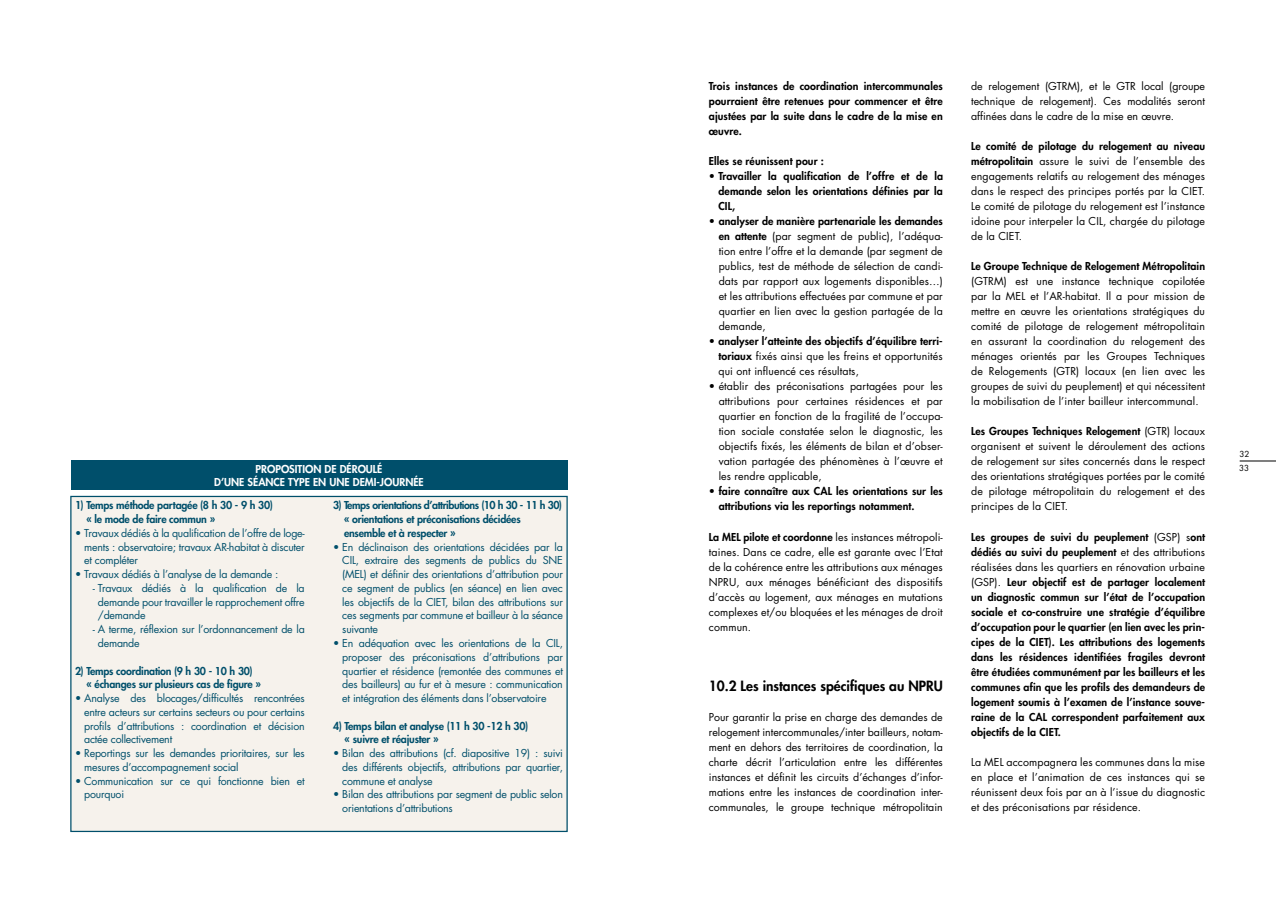
<style>
.page{position:relative;width:1276px;height:922px;background:#fff}
.page>*{position:absolute;margin:0;border:0;box-sizing:border-box;transform-origin:0 0}
.t1{font:800 13.75px "Futura Std";color:#000}
.t2{font:10.62px/15px "Futura Std";letter-spacing:.01em;color:#000;text-align:justify}
.t3{font:10.62px/13.8px "Futura Std";letter-spacing:-.02em;color:#004f6b;text-align:justify}
.t4{font:800 10.62px/15px "Futura Std";letter-spacing:.01em;color:#000;text-align:justify}
.t5{font:800 10.62px/13.8px "Futura Std";letter-spacing:-.02em;color:#004f6b}
.t6{font:800 10.62px/13.1px "Futura Std";color:#fff;text-align:center}
.t7{font:8.12px "Futura Std";color:#000}
.s1{font-weight:400}
.s2{font-weight:800}
</style>
<div class="page">
<hr style="left:1239px;top:460px;width:37px;height:1px;background:#000">
<div style="left:71px;top:496px;width:496px;height:335px;background:#f6f2ec"></div>
<div style="left:71px;top:460px;width:496px;height:29px;background:#004f6b"></div>
<p class="t6" style="left:214px;top:462px;width:211px">PROPOSITION DE DÉROULÉ<br>D’UNE SÉANCE TYPE EN UNE DEMI-JOURNÉE</p>
<p class="t5" style="left:86px;top:498px;width:188px;text-indent:-11px">1) Temps méthode partagée (8 h 30 - 9 h 30) « le mode de faire commun »</p>
<p class="t3" style="left:84px;top:526px;width:222px;text-indent:-9px">• Travaux dédiés à la qualification de l’offre de loge&shy;ments : observatoire; travaux AR-habitat à discuter et compléter</p>
<p class="t3" style="left:75px;top:567px;width:205px">• Travaux dédiés à l’analyse de la demande :</p>
<p class="t3" style="left:98px;top:581px;width:208px;text-indent:-5px">- Travaux dédiés à la qualification de la demande pour travailler le rapprochement offre /demande</p>
<p class="t3" style="left:98px;top:622px;width:208px;text-indent:-5px">- A terme, réflexion sur l’ordonnancement de la demande</p>
<p class="t5" style="left:86px;top:663px;width:176px;text-indent:-11px">2) Temps coordination (9 h 30 - 10 h 30)<br>« échanges sur plusieurs cas de figure »</p>
<p class="t3" style="left:84px;top:691px;width:222px;text-indent:-9px">• Analyse des blocages/difficultés rencontrées entre acteurs sur certains secteurs ou pour certains profils d’attributions : coordination et décision actée collectivement</p>
<p class="t3" style="left:84px;top:746px;width:222px;text-indent:-9px">• Reportings sur les demandes prioritaires, sur les mesures d’accompagnement social</p>
<p class="t3" style="left:84px;top:773px;width:222px;text-indent:-9px">• Communication sur ce qui fonctionne bien et pourquoi</p>
<p class="t5" style="left:344px;top:498px;width:220px;text-indent:-11px">3) Temps orientations d’attributions (10 h 30 - 11 h 30) « orientations et préconisations décidées ensemble et à respecter »</p>
<p class="t3" style="left:342px;top:540px;width:222px;text-indent:-9px">• En déclinaison des orientations décidées par la CIL, extraire des segments de publics du SNE (MEL) et définir des orientations d’attribution pour ce segment de publics (en séance) en lien avec les objectifs de la CIET, bilan des attributions sur ces segments par commune et bailleur à la séance suivante</p>
<p class="t3" style="left:342px;top:636px;width:222px;text-indent:-9px">• En adéquation avec les orientations de la CIL, proposer des préconisations d’attributions par quartier et résidence (remontée des communes et des bailleurs) au fur et à mesure : communication et intégration des éléments dans l’observatoire</p>
<p class="t5" style="left:345px;top:718px;width:185px;text-indent:-11px">4) Temps bilan et analyse (11 h 30 -12 h 30) « suivre et réajuster »</p>
<p class="t3" style="left:342px;top:746px;width:222px;text-indent:-9px">• Bilan des attributions (cf. diapositive 19) : suivi des différents objectifs, attributions par quartier, commune et analyse</p>
<p class="t3" style="left:342px;top:787px;width:222px;text-indent:-9px">• Bilan des attributions par segment de public selon orientations d’attributions</p>
<p class="t4" style="left:709px;top:79px;width:235px">Trois instances de coordination intercommunales pourraient être retenues pour commencer et être ajustées par la suite dans le cadre de la mise en œuvre.</p>
<p class="t4" style="left:709px;top:154px;width:117px">Elles se réunissent pour :</p>
<p class="t4" style="left:718px;top:169px;width:226px;text-indent:-10px"><span class="s1">•</span> Travailler la qualification de l’offre et de la demande selon les orientations définies par la CIL,</p>
<p class="t2" style="left:718px;top:214px;width:226px;text-indent:-10px">• <span class="s2">analyser de manière partenariale les demandes en attente</span> (par segment de public), l’adéqua&shy;tion entre l’offre et la demande (par segment de publics, test de méthode de sélection de candi&shy;dats par rapport aux logements disponibles…) et les attributions effectuées par commune et par quartier en lien avec la gestion partagée de la demande,</p>
<p class="t2" style="left:718px;top:334px;width:226px;text-indent:-10px">• <span class="s2">analyser l’atteinte des objectifs d’équilibre terri&shy;toriaux</span> fixés ainsi que les freins et opportunités qui ont influencé ces résultats,</p>
<p class="t2" style="left:718px;top:379px;width:226px;text-indent:-10px">• établir des préconisations partagées pour les attributions pour certaines résidences et par quartier en fonction de la fragilité de l’occupa&shy;tion sociale constatée selon le diagnostic, les objectifs fixés, les éléments de bilan et d’obser&shy;vation partagée des phénomènes à l’œuvre et les rendre applicable,</p>
<p class="t4" style="left:718px;top:484px;width:226px;text-indent:-10px"><span class="s1">•</span> faire connaître aux CAL les orientations sur les attributions via les reportings notamment.</p>
<p class="t2" style="left:709px;top:529px;width:235px"><span class="s2">La MEL pilote et coordonne</span> les instances métropoli&shy;taines. Dans ce cadre, elle est garante avec l’Etat de la cohérence entre les attributions aux ménages NPRU, aux ménages bénéficiant des dispositifs d’accès au logement, aux ménages en mutations complexes et/ou bloquées et les ménages de droit commun.</p>
<p class="t1" style="left:709px;top:676px;width:235px">10.2 Les instances spécifiques au NPRU</p>
<p class="t2" style="left:709px;top:709px;width:235px">Pour garantir la prise en charge des demandes de relogement intercommunales/inter bailleurs, notam&shy;ment en dehors des territoires de coordination, la charte décrit l’articulation entre les différentes instances et définit les circuits d’échanges d’infor&shy;mations entre les instances de coordination inter&shy;communales, le groupe technique métropolitain</p>
<p class="t2" style="left:971px;top:79px;width:235px">de relogement (GTRM), et le GTR local (groupe technique de relogement). Ces modalités seront affinées dans le cadre de la mise en œuvre.</p>
<p class="t2" style="left:971px;top:139px;width:235px"><span class="s2">Le comité de pilotage du relogement au niveau métropolitain</span> assure le suivi de l’ensemble des engagements relatifs au relogement des ménages dans le respect des principes portés par la CIET.<br>Le comité de pilotage du relogement est l’instance idoine pour interpeler la CIL, chargée du pilotage de la CIET.</p>
<p class="t4" style="left:971px;top:259px;width:235px">Le Groupe Technique de Relogement Métropolitain</p>
<p class="t2" style="left:971px;top:274px;width:235px">(GTRM) est une instance technique copilotée par la MEL et l’AR-habitat. Il a pour mission de mettre en œuvre les orientations stratégiques du comité de pilotage de relogement métropolitain en assurant la coordination du relogement des ménages orientés par les Groupes Techniques de Relogements (GTR) locaux (en lien avec les groupes de suivi du peuplement) et qui nécessitent la mobilisation de l’inter bailleur intercommunal.</p>
<p class="t2" style="left:971px;top:424px;width:235px"><span class="s2">Les Groupes Techniques Relogement</span> (GTR) locaux organisent et suivent le déroulement des actions de relogement sur sites concernés dans le respect des orientations stratégiques portées par le comité de pilotage métropolitain du relogement et des principes de la CIET.</p>
<p class="t4" style="left:971px;top:529px;width:235px">Les groupes de suivi du peuplement <span class="s1">(GSP) s</span>ont dédiés au suivi du peuplement <span class="s1">et des attributions réalisées dans les quartiers en rénovation urbaine (GSP).</span> Leur objectif est de partager localement un diagnostic commun sur l’état de l’occupation sociale et co-construire une stratégie d’équilibre d’occupation pour le quartier (en lien avec les prin&shy;cipes de la CIET). Les attributions des logements dans les résidences identifiées fragiles devront être étudiées communément par les bailleurs et les communes afin que les profils des demandeurs de logement soumis à l’examen de l’instance souve&shy;raine de la CAL correspondent parfaitement aux objectifs de la CIET.</p>
<p class="t2" style="left:971px;top:754px;width:235px">La MEL accompagnera les communes dans la mise en place et l’animation de ces instances qui se réunissent deux fois par an à l’issue du diagnostic et des préconisations par résidence.</p>
<p class="t7" style="left:1239px;top:449px;width:12px">32</p>
<p class="t7" style="left:1239px;top:463px;width:12px">33</p>
</div>
